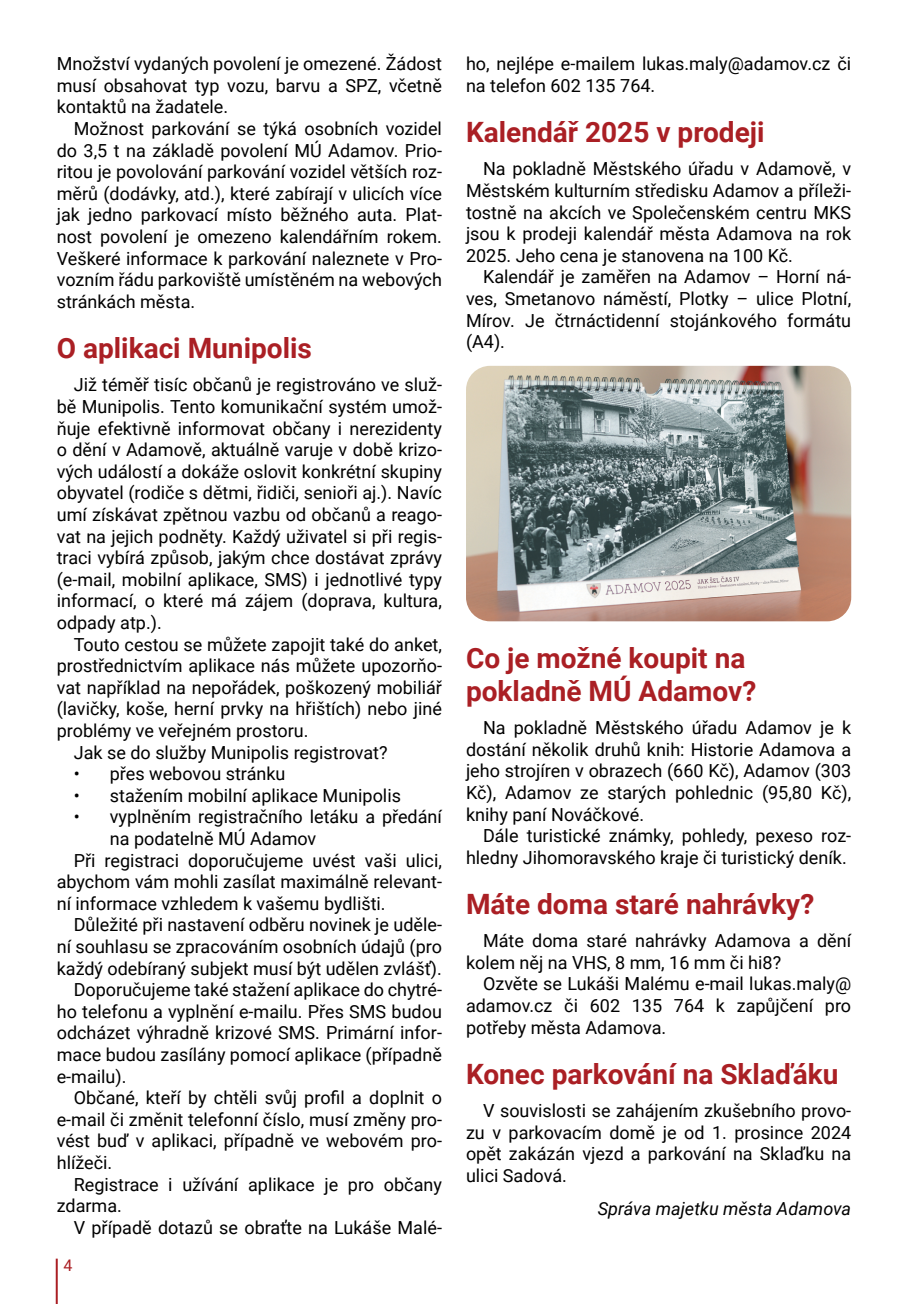
<style>
.page{position:relative;width:908px;height:1304px;background:#fff}
.page>*{position:absolute;margin:0;border:0;box-sizing:border-box;transform-origin:0 0}
.t1{font:700 28px/33.6px "Roboto";color:#aa1f24}
.t2{font:18px/21.6px "Roboto";color:#000;text-align:justify}
.t3{font:italic 18px "Roboto";color:#000}
.t4{font:16px "Roboto";color:#aa1f24}
</style>
<div class="page">
<hr style="left:56px;top:1259px;width:2px;height:45px;background:#aa1f24">
<img style="left:466px;top:366px;width:384px;height:255px">
<p class="t2" style="left:57px;top:52px;width:386px">Množství vydaných povolení je omezené. Žádost musí obsahovat typ vozu, barvu a SPZ, včetně kontaktů na žadatele.</p>
<p class="t2" style="left:57px;top:117px;width:386px;text-indent:17px">Možnost parkování se týká osobních vozidel do 3,5 t na základě povolení MÚ Adamov. Prio&shy;ritou je povolování parkování vozidel větších roz&shy;měrů (dodávky, atd.), které zabírají v ulicích více jak jedno parkovací místo běžného auta. Plat&shy;nost povolení je omezeno kalendářním rokem.<br>Veškeré informace k parkování naleznete v Pro&shy;vozním řádu parkoviště umístěném na webových stránkách města.</p>
<h1 class="t1" style="left:57px;top:331px;width:256px">O aplikaci Munipolis</h1>
<p class="t2" style="left:57px;top:373px;width:386px;text-indent:17px">Již téměř tisíc občanů je registrováno ve služ&shy;bě Munipolis. Tento komunikační systém umož&shy;ňuje efektivně informovat občany i nerezidenty o dění v Adamově, aktuálně varuje v době krizo&shy;vých událostí a dokáže oslovit konkrétní skupiny obyvatel (rodiče s dětmi, řidiči, senioři aj.). Navíc umí získávat zpětnou vazbu od občanů a reago&shy;vat na jejich podněty. Každý uživatel si při regis&shy;traci vybírá způsob, jakým chce dostávat zprávy (e-mail, mobilní aplikace, SMS) i jednotlivé typy informací, o které má zájem (doprava, kultura, odpady atp.).</p>
<p class="t2" style="left:74px;top:633px;width:369px">Touto cestou se můžete zapojit také do anket,</p>
<p class="t2" style="left:57px;top:654px;width:386px">prostřednictvím aplikace nás můžete upozorňo-</p>
<p class="t2" style="left:57px;top:676px;width:386px">vat například na nepořádek, poškozený mobiliář</p>
<p class="t2" style="left:57px;top:697px;width:386px">(lavičky, koše, herní prvky na hřištích) nebo jiné</p>
<p class="t2" style="left:57px;top:719px;width:253px">problémy ve veřejném prostoru.</p>
<p class="t2" style="left:74px;top:741px;width:315px">Jak se do služby Munipolis registrovat?</p>
<p class="t2" style="left:74px;top:762px;width:213px">• přes webovou stránku</p>
<p class="t2" style="left:74px;top:784px;width:328px">• stažením mobilní aplikace Munipolis</p>
<p class="t2" style="left:74px;top:805px;width:369px">• vyplněním registračního letáku a předání</p>
<p class="t2" style="left:110px;top:827px;width:208px">na podatelně MÚ Adamov</p>
<p class="t2" style="left:74px;top:849px;width:369px">Při registraci doporučujeme uvést vaši ulici,</p>
<p class="t2" style="left:57px;top:870px;width:386px">abychom vám mohli zasílat maximálně relevant-</p>
<p class="t2" style="left:57px;top:892px;width:330px">ní informace vzhledem k vašemu bydlišti.</p>
<p class="t2" style="left:74px;top:913px;width:369px">Důležité při nastavení odběru novinek je uděle-</p>
<p class="t2" style="left:57px;top:935px;width:386px">ní souhlasu se zpracováním osobních údajů (pro</p>
<p class="t2" style="left:57px;top:957px;width:386px">každý odebíraný subjekt musí být udělen zvlášť).</p>
<p class="t2" style="left:74px;top:978px;width:369px">Doporučujeme také stažení aplikace do chytré-</p>
<p class="t2" style="left:57px;top:1000px;width:386px">ho telefonu a vyplnění e-mailu. Přes SMS budou</p>
<p class="t2" style="left:57px;top:1021px;width:386px">odcházet výhradně krizové SMS. Primární infor-</p>
<p class="t2" style="left:57px;top:1043px;width:386px">mace budou zasílány pomocí aplikace (případně</p>
<p class="t2" style="left:57px;top:1065px;width:71px">e-mailu).</p>
<p class="t2" style="left:74px;top:1086px;width:369px">Občané, kteří by chtěli svůj profil a doplnit o</p>
<p class="t2" style="left:57px;top:1108px;width:386px">e-mail či změnit telefonní číslo, musí změny pro-</p>
<p class="t2" style="left:57px;top:1129px;width:386px">vést buď v aplikaci, případně ve webovém pro-</p>
<p class="t2" style="left:57px;top:1151px;width:57px">hlížeči.</p>
<p class="t2" style="left:74px;top:1173px;width:369px">Registrace i užívání aplikace je pro občany</p>
<p class="t2" style="left:57px;top:1194px;width:67px">zdarma.</p>
<p class="t2" style="left:74px;top:1216px;width:369px">V případě dotazů se obraťte na Lukáše Malé-</p>
<p class="t4" style="left:63px;top:1254px;width:10px">4</p>
<p class="t2" style="left:466px;top:52px;width:386px">ho, nejlépe e-mailem lukas.maly@adamov.cz či na telefon 602 135 764.</p>
<h1 class="t1" style="left:466px;top:115px;width:300px">Kalendář 2025 v prodeji</h1>
<p class="t2" style="left:466px;top:157px;width:386px;text-indent:17px">Na pokladně Městského úřadu v Adamově, v Městském kulturním středisku Adamov a příleži&shy;tostně na akcích ve Společenském centru MKS jsou k prodeji kalendář města Adamova na rok 2025. Jeho cena je stanovena na 100 Kč.</p>
<p class="t2" style="left:466px;top:265px;width:386px;text-indent:17px">Kalendář je zaměřen na Adamov – Horní ná&shy;ves, Smetanovo náměstí, Plotky – ulice Plotní, Mírov. Je čtrnáctidenní stojánkového formátu (A4).</p>
<h1 class="t1" style="left:466px;top:640px;width:292px">Co je možné koupit na pokladně MÚ Adamov?</h1>
<p class="t2" style="left:466px;top:716px;width:386px;text-indent:17px">Na pokladně Městského úřadu Adamov je k dostání několik druhů knih: Historie Adamova a jeho strojíren v obrazech (660 Kč), Adamov (303<br>Kč), Adamov ze starých pohlednic (95,80 Kč), knihy paní Nováčkové.</p>
<p class="t2" style="left:466px;top:824px;width:386px;text-align:right">Dále turistické známky, pohledy, pexeso roz&shy;hledny Jihomoravského kraje či turistický deník.</p>
<h1 class="t1" style="left:466px;top:887px;width:349px">Máte doma staré nahrávky?</h1>
<p class="t2" style="left:466px;top:929px;width:386px;text-indent:17px">Máte doma staré nahrávky Adamova a dění kolem něj na VHS, 8 mm, 16 mm či hi8?</p>
<p class="t2" style="left:466px;top:973px;width:386px;text-indent:17px">Ozvěte se Lukáši Malému e-mail lukas.maly@ adamov.cz či 602 135 764 k zapůjčení pro potřeby města Adamova.</p>
<h1 class="t1" style="left:466px;top:1056px;width:374px">Konec parkování na Sklaďáku</h1>
<p class="t2" style="left:466px;top:1099px;width:386px;text-indent:17px">V souvislosti se zahájením zkušebního provo&shy;zu v parkovacím domě je od 1. prosince 2024 opět zakázán vjezd a parkování na Sklaďku na ulici Sadová.</p>
<p class="t3" style="left:597px;top:1196px;width:255px">Správa majetku města Adamova</p>
</div>
